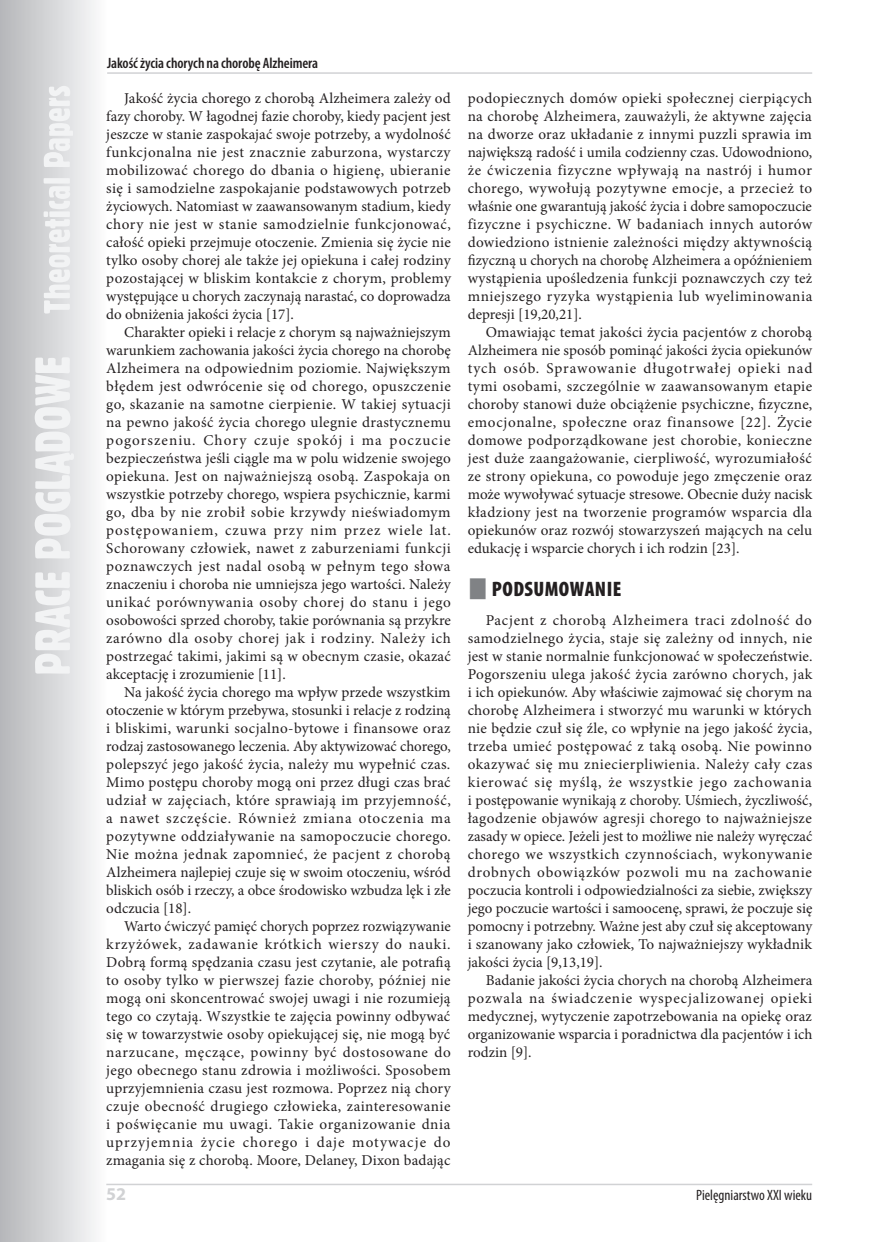
<style>
.page{position:relative;width:876px;height:1242px;background:#fff}
.page>*{position:absolute;margin:0;border:0;box-sizing:border-box;transform-origin:0 0}
.srodtytul{font:900 condensed 21px "Myriad Pro";letter-spacing:.02em;color:#231f20}
.t1{font:700 18px "Myriad Pro";color:#d1d2d4}
.Body_Text{font:15px/18px "Minion Pro";color:#231f20;text-align:justify}
.t2{font:600 condensed 15px "Myriad Pro";letter-spacing:-.005em;color:#231f20}
.t3{font:condensed 15px "Myriad Pro";color:#231f20}
</style>
<div class="page">
<svg style="left:0;top:0;width:95px;height:1242px;background:#d3d4d6"></svg>
<svg style="left:35px;top:86px;width:39px;height:587px"></svg>
<hr style="left:106px;top:1183px;width:706px;height:2px;background:#d1d2d4">
<hr style="left:107px;top:72px;width:705px;height:2px;background:#d1d2d4">
<p class="t2" style="left:107px;top:55px;width:213px">Jakość życia chorych na chorobę Alzheimera</p>
<p class="Body_Text" style="left:106px;top:89px;width:346px;text-indent:18px">Jakość życia chorego z chorobą Alzheimera zależy od fazy choroby. W łagodnej fazie choroby, kiedy pacjent jest jeszcze w stanie zaspokajać swoje potrzeby, a wydolność funkcjonalna nie jest znacznie zaburzona, wystarczy mobilizować chorego do dbania o higienę, ubieranie się i samodzielne zaspokajanie podstawowych potrzeb życiowych. Natomiast w zaawansowanym stadium, kiedy chory nie jest w stanie samodzielnie funkcjonować, całość opieki przejmuje otoczenie. Zmienia się życie nie tylko osoby chorej ale także jej opiekuna i całej rodziny pozostającej w bliskim kontakcie z chorym, problemy występujące u chorych zaczynają narastać, co doprowadza do obniżenia jakości życia [17].</p>
<p class="Body_Text" style="left:106px;top:323px;width:346px;text-indent:18px">Charakter opieki i relacje z chorym są najważniejszym warunkiem zachowania jakości życia chorego na chorobę Alzheimera na odpowiednim poziomie. Największym błędem jest odwrócenie się od chorego, opuszczenie go, skazanie na samotne cierpienie. W takiej sytuacji na pewno jakość życia chorego ulegnie drastycznemu pogorszeniu. Chory czuje spokój i ma poczucie bezpieczeństwa jeśli ciągle ma w polu widzenie swojego opiekuna. Jest on najważniejszą osobą. Zaspokaja on wszystkie potrzeby chorego, wspiera psychicznie, karmi go, dba by nie zrobił sobie krzywdy nieświadomym postępowaniem, czuwa przy nim przez wiele lat.<br>Schorowany człowiek, nawet z zaburzeniami funkcji poznawczych jest nadal osobą w pełnym tego słowa znaczeniu i choroba nie umniejsza jego wartości. Należy unikać porównywania osoby chorej do stanu i jego osobowości sprzed choroby, takie porównania są przykre zarówno dla osoby chorej jak i rodziny. Należy ich postrzegać takimi, jakimi są w obecnym czasie, okazać akceptację i zrozumienie [11].</p>
<p class="Body_Text" style="left:106px;top:683px;width:346px;text-indent:18px">Na jakość życia chorego ma wpływ przede wszystkim otoczenie w którym przebywa, stosunki i relacje z rodziną i bliskimi, warunki socjalno-bytowe i finansowe oraz rodzaj zastosowanego leczenia. Aby aktywizować chorego, polepszyć jego jakość życia, należy mu wypełnić czas.<br>Mimo postępu choroby mogą oni przez długi czas brać udział w zajęciach, które sprawiają im przyjemność, a nawet szczęście. Również zmiana otoczenia ma pozytywne oddziaływanie na samopoczucie chorego.<br>Nie można jednak zapomnieć, że pacjent z chorobą Alzheimera najlepiej czuje się w swoim otoczeniu, wśród bliskich osób i rzeczy, a obce środowisko wzbudza lęk i złe odczucia [18].</p>
<p class="Body_Text" style="left:106px;top:917px;width:346px;text-indent:18px">Warto ćwiczyć pamięć chorych poprzez rozwiązywanie krzyżówek, zadawanie krótkich wierszy do nauki.<br>Dobrą formą spędzania czasu jest czytanie, ale potrafią to osoby tylko w pierwszej fazie choroby, później nie mogą oni skoncentrować swojej uwagi i nie rozumieją tego co czytają. Wszystkie te zajęcia powinny odbywać się w towarzystwie osoby opiekującej się, nie mogą być narzucane, męczące, powinny być dostosowane do jego obecnego stanu zdrowia i możliwości. Sposobem uprzyjemnienia czasu jest rozmowa. Poprzez nią chory czuje obecność drugiego człowieka, zainteresowanie i poświęcanie mu uwagi. Takie organizowanie dnia uprzyjemnia życie chorego i daje motywacje do zmagania się z chorobą. Moore, Delaney, Dixon badając</p>
<p class="Body_Text" style="left:468px;top:89px;width:346px">podopiecznych domów opieki społecznej cierpiących na chorobę Alzheimera, zauważyli, że aktywne zajęcia na dworze oraz układanie z innymi puzzli sprawia im największą radość i umila codzienny czas. Udowodniono, że ćwiczenia fizyczne wpływają na nastrój i humor chorego, wywołują pozytywne emocje, a przecież to właśnie one gwarantują jakość życia i dobre samopoczucie fizyczne i psychiczne. W badaniach innych autorów dowiedziono istnienie zależności między aktywnością fizyczną u chorych na chorobę Alzheimera a opóźnieniem wystąpienia upośledzenia funkcji poznawczych czy też mniejszego ryzyka wystąpienia lub wyeliminowania depresji [19,20,21].</p>
<p class="Body_Text" style="left:468px;top:323px;width:346px;text-indent:18px">Omawiając temat jakości życia pacjentów z chorobą Alzheimera nie sposób pominąć jakości życia opiekunów tych osób. Sprawowanie długotrwałej opieki nad tymi osobami, szczególnie w zaawansowanym etapie choroby stanowi duże obciążenie psychiczne, fizyczne, emocjonalne, społeczne oraz finansowe [22]. Życie domowe podporządkowane jest chorobie, konieczne jest duże zaangażowanie, cierpliwość, wyrozumiałość ze strony opiekuna, co powoduje jego zmęczenie oraz może wywoływać sytuacje stresowe. Obecnie duży nacisk kładziony jest na tworzenie programów wsparcia dla opiekunów oraz rozwój stowarzyszeń mających na celu edukację i wsparcie chorych i ich rodzin [23].</p>
<p class="srodtytul" style="left:492px;top:578px;width:131px">PODSUMOWANIE</p>
<p class="Body_Text" style="left:468px;top:611px;width:346px;text-indent:18px">Pacjent z chorobą Alzheimera traci zdolność do samodzielnego życia, staje się zależny od innych, nie jest w stanie normalnie funkcjonować w społeczeństwie.<br>Pogorszeniu ulega jakość życia zarówno chorych, jak i ich opiekunów. Aby właściwie zajmować się chorym na chorobę Alzheimera i stworzyć mu warunki w których nie będzie czuł się źle, co wpłynie na jego jakość życia, trzeba umieć postępować z taką osobą. Nie powinno okazywać się mu zniecierpliwienia. Należy cały czas kierować się myślą, że wszystkie jego zachowania i postępowanie wynikają z choroby. Uśmiech, życzliwość, łagodzenie objawów agresji chorego to najważniejsze zasady w opiece. Jeżeli jest to możliwe nie należy wyręczać chorego we wszystkich czynnościach, wykonywanie drobnych obowiązków pozwoli mu na zachowanie poczucia kontroli i odpowiedzialności za siebie, zwiększy jego poczucie wartości i samoocenę, sprawi, że poczuje się pomocny i potrzebny. Ważne jest aby czuł się akceptowany i szanowany jako człowiek, To najważniejszy wykładnik jakości życia [9,13,19].</p>
<p class="Body_Text" style="left:468px;top:971px;width:346px;text-indent:18px">Badanie jakości życia chorych na chorobą Alzheimera pozwala na świadczenie wyspecjalizowanej opieki medycznej, wytyczenie zapotrzebowania na opiekę oraz organizowanie wsparcia i poradnictwa dla pacjentów i ich rodzin [9].</p>
<p class="t1" style="left:106px;top:1182px;width:21px">52</p>
<p class="t3" style="left:696px;top:1186px;width:118px">Pielęgniarstwo XXI wieku</p>
</div>
